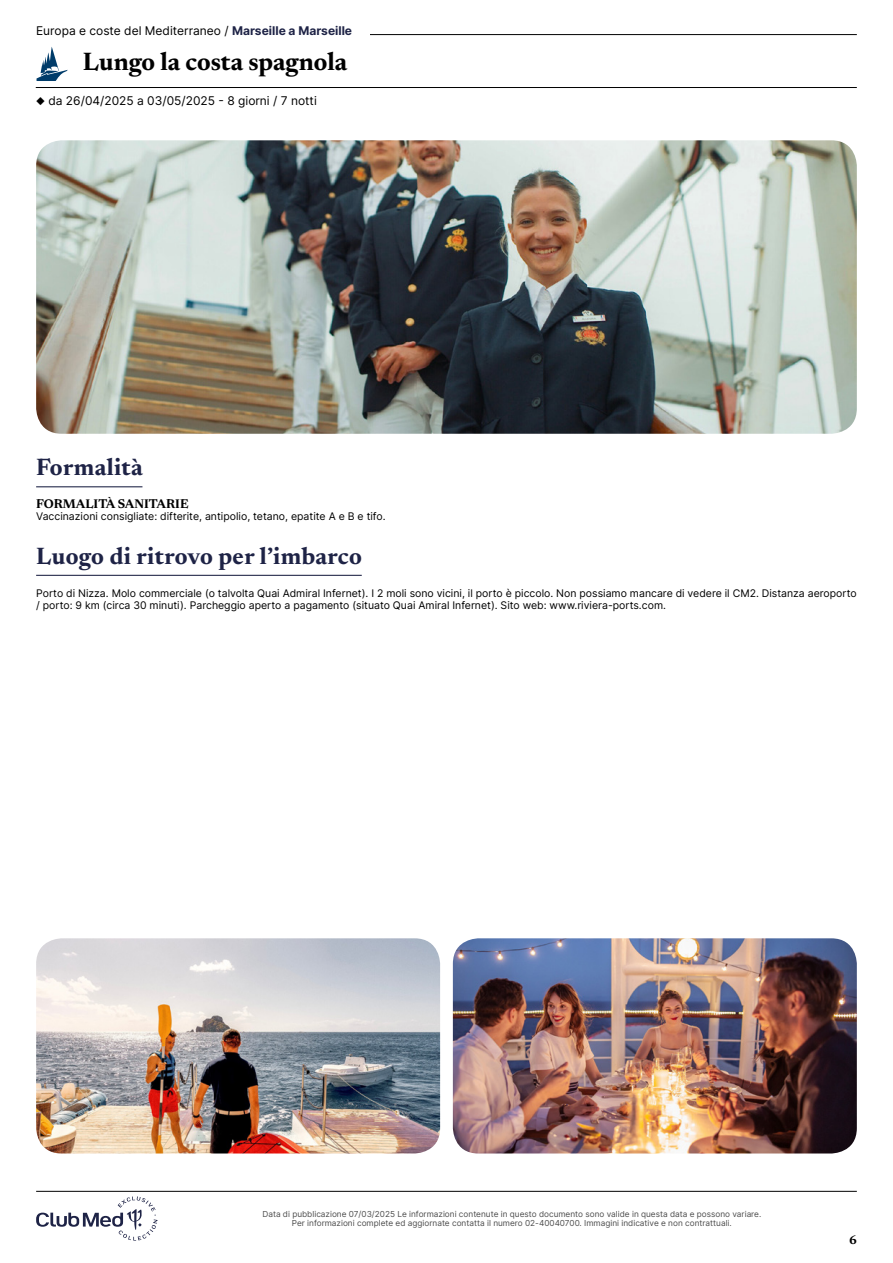
<style>
.page{position:relative;width:893px;height:1263px;background:#fff}
.page>*{position:absolute;margin:0;border:0;box-sizing:border-box;transform-origin:0 0}
.t1{font:700 25.5px "Newsreader 24 pt";color:#000}
.t2{font:700 24px "Newsreader 24 pt";letter-spacing:.015em;color:#1e2346}
.t3{font:700 12.75px "Newsreader 24 pt";color:#000}
.t4{font:700 12.6px "Newsreader 24 pt";color:#000}
.t5{font:12px "Inter";color:#000}
.t6{font:10.5px/12px "Inter";color:#000}
.t7{font:8.25px/9px "Inter";color:#4d4d4d;text-align:center}
.s1{font-weight:700;color:#1e2346}
</style>
<div class="page">
<hr style="left:107px;top:34px;width:750px;height:1px;background:#000">
<hr style="left:36px;top:87px;width:821px;height:1px;background:#000">
<svg style="left:36px;top:47px;width:32px;height:34px"></svg>
<div style="left:36px;top:26px;width:333px;height:17px;background:#fff"></div>
<hr style="left:36px;top:486px;width:106px;height:1px;background:#1e2346">
<hr style="left:36px;top:575px;width:326px;height:1px;background:#1e2346">
<img style="left:36px;top:140px;width:821px;height:294px">
<img style="left:36px;top:938px;width:404px;height:215px">
<img style="left:453px;top:938px;width:404px;height:215px">
<svg style="left:36px;top:1196px;width:122px;height:44px"></svg>
<hr style="left:36px;top:1191px;width:821px;height:1px;background:#000">
<p class="t5" style="left:36px;top:22px;width:317px">Europa e coste del Mediterraneo / <span class="s1">Marseille a Marseille</span></p>
<h1 class="t1" style="left:83px;top:43px;width:266px">Lungo la costa spagnola</h1>
<p class="t5" style="left:36px;top:92px;width:282px">◆ da 26/04/2025 a 03/05/2025 - 8 giorni / 7 notti</p>
<h2 class="t2" style="left:36px;top:450px;width:108px">Formalità</h2>
<p class="t3" style="left:36px;top:495px;width:154px">FORMALITÀ SANITARIE</p>
<p class="t6" style="left:36px;top:510px;width:351px">Vaccinazioni consigliate: difterite, antipolio, tetano, epatite A e B e tifo.</p>
<h2 class="t2" style="left:36px;top:539px;width:327px">Luogo di ritrovo per l’imbarco</h2>
<p class="t6" style="left:36px;top:587px;width:822px">Porto di Nizza. Molo commerciale (o talvolta Quai Admiral Infernet). I 2 moli sono vicini, il porto è piccolo. Non possiamo mancare di vedere il CM2. Distanza aeroporto / porto: 9 km (circa 30 minuti). Parcheggio aperto a pagamento (situato Quai Amiral Infernet). Sito web: www.riviera-ports.com.</p>
<p class="t7" style="left:262px;top:1209px;width:500px">Data di pubblicazione 07/03/2025 Le informazioni contenute in questo documento sono valide in questa data e possono variare.<br>Per informazioni complete ed aggiornate contatta il numero 02-40040700. Immagini indicative e non contrattuali.</p>
<p class="t4" style="left:849px;top:1230px;width:9px">6</p>
</div>
